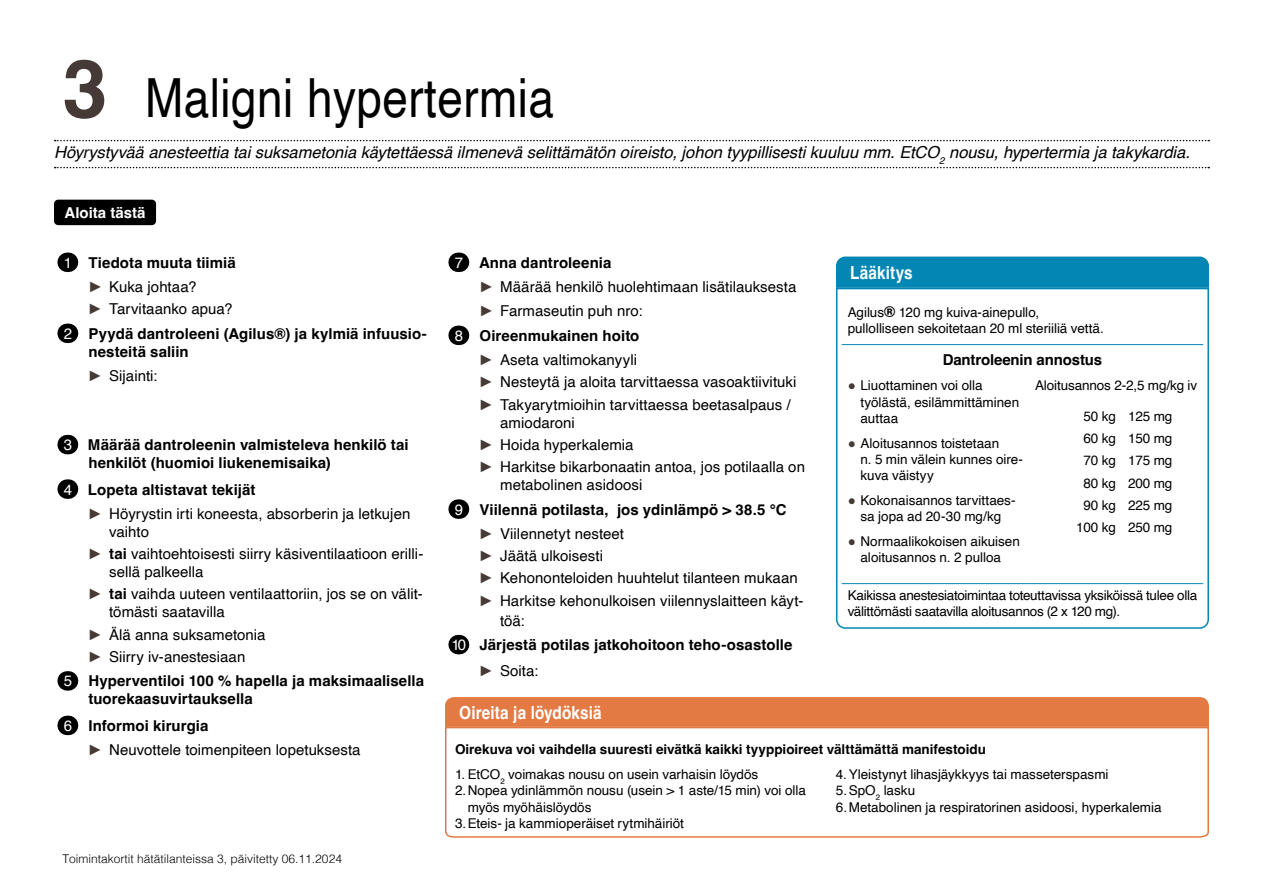
<style>
.page{position:relative;width:1263px;height:893px;background:#fff}
.page>*{position:absolute;margin:0;border:0;box-sizing:border-box;transform-origin:0 0}
.t1{font:54px "Helvetica";letter-spacing:.01em;color:#000;scale:.85 1}
.t2{font:700 18px "Helvetica";letter-spacing:.01em;color:#fff;scale:.85 1}
.t3{font:italic 16.5px "Helvetica";color:#000}
.t4{font:15px/22.2px "Helvetica";letter-spacing:.005em;color:#000}
.t5{font:700 15px/24.3px "Helvetica";letter-spacing:.005em;color:#000}
.t6{font:700 15px "Helvetica";color:#fff}
.t7{font:13.5px/16.2px "Helvetica";letter-spacing:-.005em;color:#000}
.t8{font:700 13.5px "Helvetica";color:#000}
.t9{font:300 12px "Helvetica";color:#000}
.s1{font-weight:700;font-size:81px;color:#453a36}
.s2{font-weight:400;color:#fff}
.s3{font-family:"Arial";font-weight:400;color:#453a36}
.s4{font-weight:400}
.s5{color:#fff}
.s6{font-weight:700}
.s7{font-family:"Arial";color:#453a36}
.s8{font-weight:700;font-size:15px}
.s9{color:#453a36}
</style>
<div class="page">
<div style="left:54px;top:200px;width:102px;height:25px;background:#000;border-radius:4px"></div>
<svg style="left:55px;top:140px;width:1154px;height:1px"></svg>
<svg style="left:55px;top:167px;width:1154px;height:1px"></svg>
<svg style="left:67px;top:253px;width:2px;height:19px"></svg>
<svg style="left:67px;top:324px;width:2px;height:19px"></svg>
<svg style="left:67px;top:435px;width:2px;height:19px"></svg>
<hr style="left:67px;top:479px;width:2px;height:20px;background:#000">
<hr style="left:67px;top:671px;width:2px;height:20px;background:#000">
<svg style="left:67px;top:716px;width:2px;height:19px"></svg>
<svg style="left:458px;top:253px;width:1px;height:19px"></svg>
<svg style="left:458px;top:326px;width:1px;height:19px"></svg>
<svg style="left:458px;top:499px;width:1px;height:20px"></svg>
<svg style="left:458px;top:635px;width:1px;height:19px"></svg>
<div style="left:445px;top:697px;width:764px;height:29px;background:#e37a43"></div>
<svg style="left:445px;top:726px;width:764px;height:112px"></svg>
<div style="left:836px;top:256px;width:373px;height:31px;background:#0486b4"></div>
<svg style="left:836px;top:287px;width:373px;height:342px"></svg>
<h1 class="t1" style="left:63px;top:57px;width:580px"><span class="s1">3</span> Maligni hypertermia</h1>
<p class="t3" style="left:54px;top:140px;width:1137px">Höyrystyvää anesteettia tai suksametonia käytettäessä ilmenevä selittämätön oireisto, johon tyypillisesti kuuluu mm. EtCO<sub>2</sub> nousu, hypertermia ja takykardia.</p>
<p class="t6" style="left:65px;top:204px;width:82px">Aloita tästä</p>
<p class="t5" style="left:88px;top:252px;width:149px;text-indent:-24px"><span class="s2">1</span> Tiedota muuta tiimiä <span class="s3">►</span> <span class="s4">Kuka johtaa?</span></p>
<p class="t5" style="left:64px;top:299px;width:365px;text-indent:24px"><span class="s3">►</span> <span class="s4">Tarvitaanko apua?<br></span><span class="s2">2</span> Pyydä dantroleeni (Agilus®) ja kylmiä infuusio-</p>
<p class="t5" style="left:88px;top:341px;width:102px;line-height:23.9px">nesteitä saliin <span class="s3">►</span> <span class="s4">Sijainti:</span></p>
<p class="t5" style="left:88px;top:437px;width:322px;line-height:18px;text-indent:-25px"><span class="s2">3</span> Määrää dantroleenin valmisteleva henkilö tai henkilöt (huomioi liukenemisaika)</p>
<p class="t4" style="left:88px;top:478px;width:324px;line-height:24.3px;text-indent:-24px"><span class="s5">4</span> <span class="s6">Lopeta altistavat tekijät<br></span><span class="s7">►</span> Höyrystin irti koneesta, absorberin ja letkujen</p>
<p class="t4" style="left:88px;top:521px;width:337px;text-indent:21px">vaihto<br><span class="s7">►</span> <span class="s6">tai</span> vaihtoehtoisesti siirry käsiventilaatioon erilli-</p>
<p class="t4" style="left:88px;top:561px;width:336px;text-indent:21px">sellä palkeella<br><span class="s7">►</span> <span class="s6">tai</span> vaihda uuteen ventilaattoriin, jos se on välit-</p>
<p class="t4" style="left:88px;top:602px;width:179px;text-indent:21px">tömästi saatavilla<br><span class="s7">►</span> Älä anna suksametonia <span class="s7">►</span> Siirry iv-anestesiaan</p>
<p class="t5" style="left:88px;top:674px;width:337px;line-height:18px;text-indent:-25px"><span class="s2">5</span> Hyperventiloi 100 % hapella ja maksimaalisella tuorekaasuvirtauksella</p>
<p class="t4" style="left:88px;top:714px;width:274px;line-height:24.3px;text-indent:-24px"><span class="s5">6</span> <span class="s6">Informoi kirurgia<br></span><span class="s7">►</span> Neuvottele toimenpiteen lopetuksesta</p>
<p class="t9" style="left:63px;top:849px;width:281px">Toimintakortit hätätilanteissa 3, päivitetty 06.11.2024</p>
<p class="t5" style="left:455px;top:252px;width:158px"><span class="s2">7</span> Anna dantroleenia</p>
<p class="t4" style="left:479px;top:276px;width:319px"><span class="s7">►</span> Määrää henkilö huolehtimaan lisätilauksesta</p>
<p class="t4" style="left:479px;top:300px;width:165px"><span class="s7">►</span> Farmaseutin puh nro:</p>
<p class="t5" style="left:455px;top:325px;width:186px"><span class="s2">8</span> Oireenmukainen hoito</p>
<p class="t4" style="left:479px;top:349px;width:160px"><span class="s7">►</span> Aseta valtimokanyyli</p>
<p class="t4" style="left:479px;top:371px;width:319px"><span class="s7">►</span> Nesteytä ja aloita tarvittaessa vasoaktiivituki <span class="s7">►</span> Takyarytmioihin tarvittaessa beetasalpaus /</p>
<p class="t4" style="left:479px;top:412px;width:328px;text-indent:21px">amiodaroni<br><span class="s7">►</span> Hoida hyperkalemia<br><span class="s7">►</span> Harkitse bikarbonaatin antoa, jos potilaalla on</p>
<p class="t4" style="left:500px;top:474px;width:144px">metabolinen asidoosi</p>
<p class="t5" style="left:455px;top:499px;width:333px"><span class="s2">9</span> Viilennä potilasta, jos ydinlämpö &gt; 38.5 °C</p>
<p class="t4" style="left:479px;top:523px;width:147px"><span class="s7">►</span> Viilennetyt nesteet</p>
<p class="t4" style="left:479px;top:545px;width:326px"><span class="s7">►</span> Jäätä ulkoisesti<br><span class="s7">►</span> Kehononteloiden huuhtelut tilanteen mukaan <span class="s7">►</span> Harkitse kehonulkoisen viilennyslaitteen käyt-</p>
<p class="t5" style="left:452px;top:610px;width:342px;text-indent:49px"><span class="s4">töä:<br></span><span class="s2">10</span> Järjestä potilas jatkohoitoon teho-osastolle</p>
<p class="t4" style="left:479px;top:660px;width:61px"><span class="s7">►</span> Soita:</p>
<h2 class="t2" style="left:459px;top:701px;width:169px">Oireita ja löydöksiä</h2>
<h2 class="t2" style="left:850px;top:262px;width:75px">Lääkitys</h2>
<p class="t7" style="left:848px;top:304px;width:258px">Agilus<span class="s8">®</span> 120 mg kuiva-ainepullo, pullolliseen sekoitetaan 20 ml steriiliä vettä.</p>
<p class="t5" style="left:943px;top:349px;width:161px">Dantroleenin annostus</p>
<p class="t7" style="left:860px;top:378px;width:160px;text-indent:-13px"><span class="s9">●</span> Liuottaminen voi olla työlästä, esilämmittäminen auttaa</p>
<p class="t7" style="left:860px;top:435px;width:164px;text-indent:-13px"><span class="s9">●</span> Aloitusannos toistetaan<br>n. 5 min välein kunnes oire&shy;kuva väistyy</p>
<p class="t7" style="left:848px;top:492px;width:169px;text-align:center"><span class="s9">●</span> Kokonaisannos tarvittaes&shy;sa jopa ad 20-30 mg/kg</p>
<p class="t7" style="left:848px;top:533px;width:174px;text-align:center"><span class="s9">●</span> Normaalikokoisen aikuisen aloitusannos n. 2 pulloa</p>
<p class="t7" style="left:1035px;top:378px;width:164px">Aloitusannos 2-2,5 mg/kg iv</p>
<p class="t7" style="left:1076px;top:406px;width:98px;line-height:22.2px;text-align:center">50 kg 125 mg<br>60 kg 150 mg<br>70 kg 175 mg<br>80 kg 200 mg<br>90 kg 225 mg<br>100 kg 250 mg</p>
<p class="t7" style="left:848px;top:587px;width:351px">Kaikissa anestesiatoimintaa toteuttavissa yksiköissä tulee olla välittömästi saatavilla aloitusannos (2 x 120 mg).</p>
<p class="t8" style="left:455px;top:741px;width:532px">Oirekuva voi vaihdella suuresti eivätkä kaikki tyyppioireet välttämättä manifestoidu</p>
<p class="t7" style="left:455px;top:767px;width:305px">1. EtCO<sub>2</sub> voimakas nousu on usein varhaisin löydös</p>
<p class="t7" style="left:455px;top:783px;width:352px">2.Nopea ydinlämmön nousu (usein &gt; 1 aste/15 min) voi olla</p>
<p class="t7" style="left:468px;top:799px;width:125px">myös myöhäislöydös</p>
<p class="t7" style="left:455px;top:815px;width:230px">3.Eteis- ja kammioperäiset rytmihäiriöt</p>
<p class="t7" style="left:836px;top:767px;width:327px">4.Yleistynyt lihasjäykkyys tai masseterspasmi<br>5.SpO<sub>2</sub> lasku<br>6.Metabolinen ja respiratorinen asidoosi, hyperkalemia</p>
</div>
